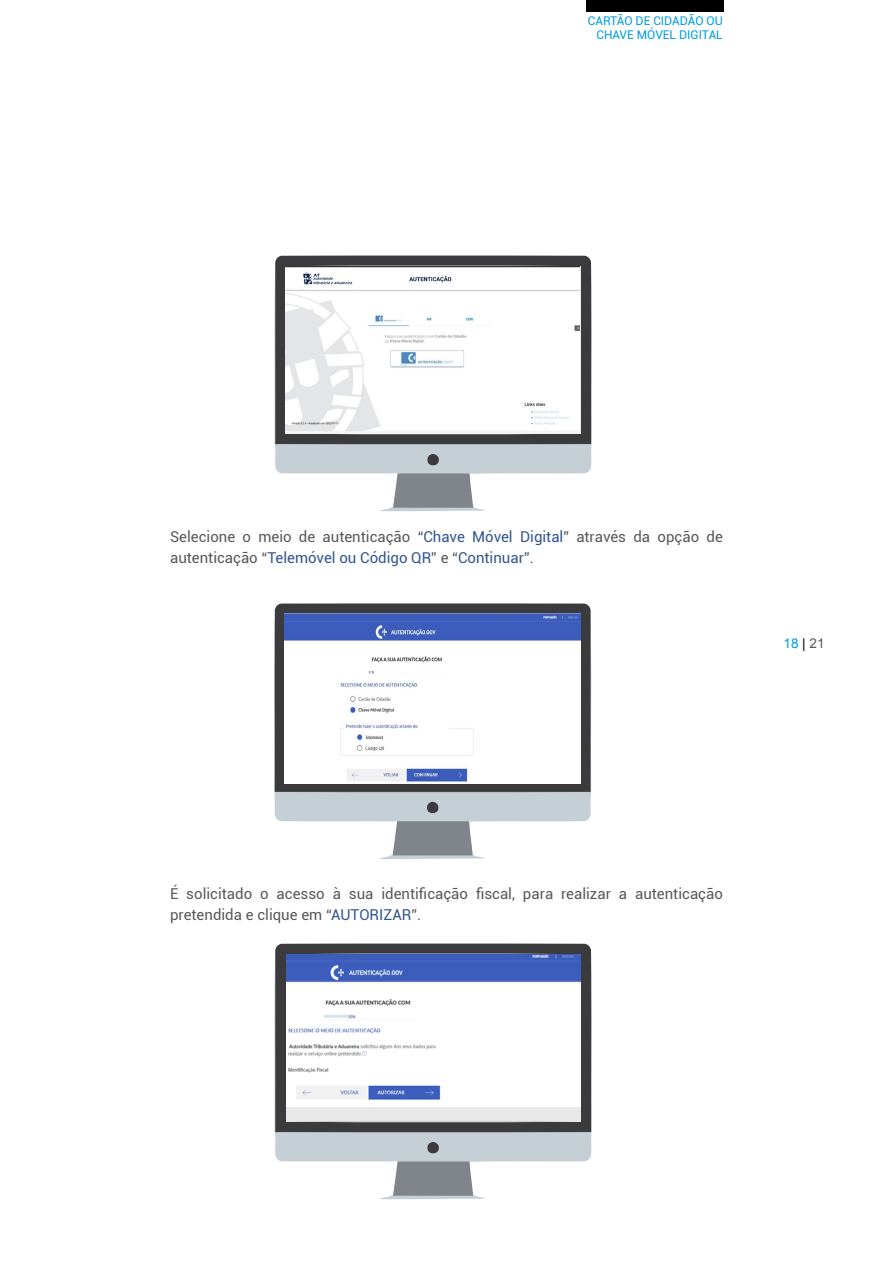
<style>
.page{position:relative;width:893px;height:1263px;background:#fff}
.page>*{position:absolute;margin:0;border:0;box-sizing:border-box;transform-origin:0 0}
.t1{font:15px/21px "Roboto";color:#58595b}
.t2{font:13.5px "Arial";color:#009ddc}
.t3{font:12px/14.4px "Roboto";color:#009ddc;text-align:right}
.s1{color:#325691}
.s2{color:#000}
.s3{color:#58595b}
</style>
<div class="page">
<svg style="left:275px;top:256px;width:316px;height:188px;background:#4a4a4c"></svg>
<svg style="left:281px;top:255px;width:304px;height:1px"></svg>
<svg style="left:286px;top:265px;width:294px;height:1px"></svg>
<svg style="left:286px;top:434px;width:294px;height:1px"></svg>
<svg style="left:274px;top:444px;width:318px;height:67px"></svg>
<img style="left:286px;top:266px;width:293px;height:167px">
<svg style="left:275px;top:603px;width:316px;height:189px;background:#4b4b4d"></svg>
<svg style="left:281px;top:603px;width:303px;height:1px"></svg>
<svg style="left:274px;top:792px;width:317px;height:67px"></svg>
<img style="left:284px;top:613px;width:296px;height:170px">
<div style="left:275px;top:944px;width:316px;height:188px;background:#3b3b3d"></div>
<svg style="left:281px;top:943px;width:304px;height:1px"></svg>
<div style="left:286px;top:954px;width:294px;height:168px;background:#e8e8e8"></div>
<svg style="left:286px;top:953px;width:294px;height:1px"></svg>
<svg style="left:286px;top:1122px;width:294px;height:1px"></svg>
<svg style="left:274px;top:1132px;width:318px;height:67px"></svg>
<img style="left:286px;top:954px;width:294px;height:152px">
<div style="left:586px;top:0;width:138px;height:11px;background:#000"></div>
<p class="t3" style="left:588px;top:13px;width:137px">CARTÃO DE CIDADÃO OU<br>CHAVE MÓVEL DIGITAL</p>
<p class="t1" style="left:170px;top:525px;width:554px">Selecione o meio de autenticação “<span class="s1">Chave Móvel Digital</span>” através da opção de autenticação “<span class="s1">Telemóvel ou Código QR</span>” e “<span class="s1">Continuar</span>”.</p>
<p class="t2" style="left:783px;top:634px;width:43px">18 <span class="s2">|</span> <span class="s3">21</span></p>
<p class="t1" style="left:170px;top:882px;width:554px">É solicitado o acesso à sua identificação fiscal, para realizar a autenticação pretendida e clique em “<span class="s1">AUTORIZAR</span>”.</p>
</div>
